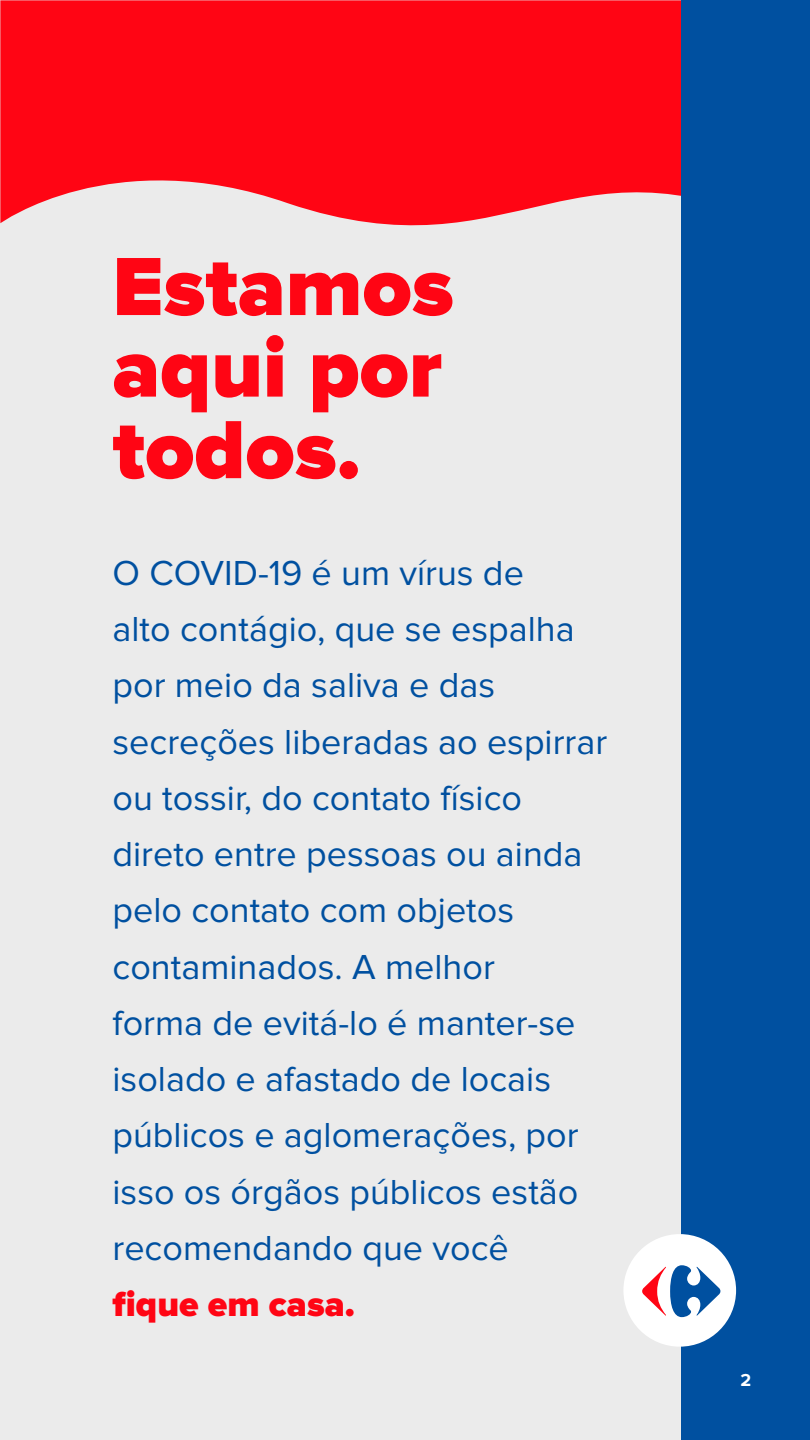
<style>
.page{position:relative;width:810px;height:1440px;background:#ebebeb}
.page>*{position:absolute;margin:0;border:0;box-sizing:border-box;transform-origin:0 0}
.t1{font:900 85.5px/81.6px "Proxima Nova";color:#ff0514}
.t2{font:36px/56.2px "Proxima Nova";color:#0050a0}
.t3{font:900 36px "Proxima Nova";color:#ff0514}
.t4{font:700 18px "Proxima Nova";color:#fff}
</style>
<div class="page">
<svg style="left:0;top:0;width:682px;height:282px;fill:#ff0514"></svg>
<div style="left:682px;top:0;width:128px;height:1440px;background:#0050a0"></div>
<div style="left:623px;top:1234px;width:113px;height:113px;background:#fff;border-radius:50%"></div>
<svg style="left:642px;top:1265px;width:78px;height:52px"></svg>
<h1 class="t1" style="left:112px;top:249px;width:343px">Estamos aqui por todos.</h1>
<p class="t2" style="left:112px;top:546px;width:496px">O COVID-19 é um vírus de<br>alto contágio, que se espalha por meio da saliva e das secreções liberadas ao espirrar ou tossir, do contato físico direto entre pessoas ou ainda pelo contato com objetos contaminados. A melhor<br>forma de evitá-lo é manter-se isolado e afastado de locais públicos e aglomerações, por isso os órgãos públicos estão recomendando que você</p>
<p class="t3" style="left:112px;top:1288px;width:244px">fique em casa.</p>
<p class="t4" style="left:740px;top:1372px;width:12px">2</p>
</div>
